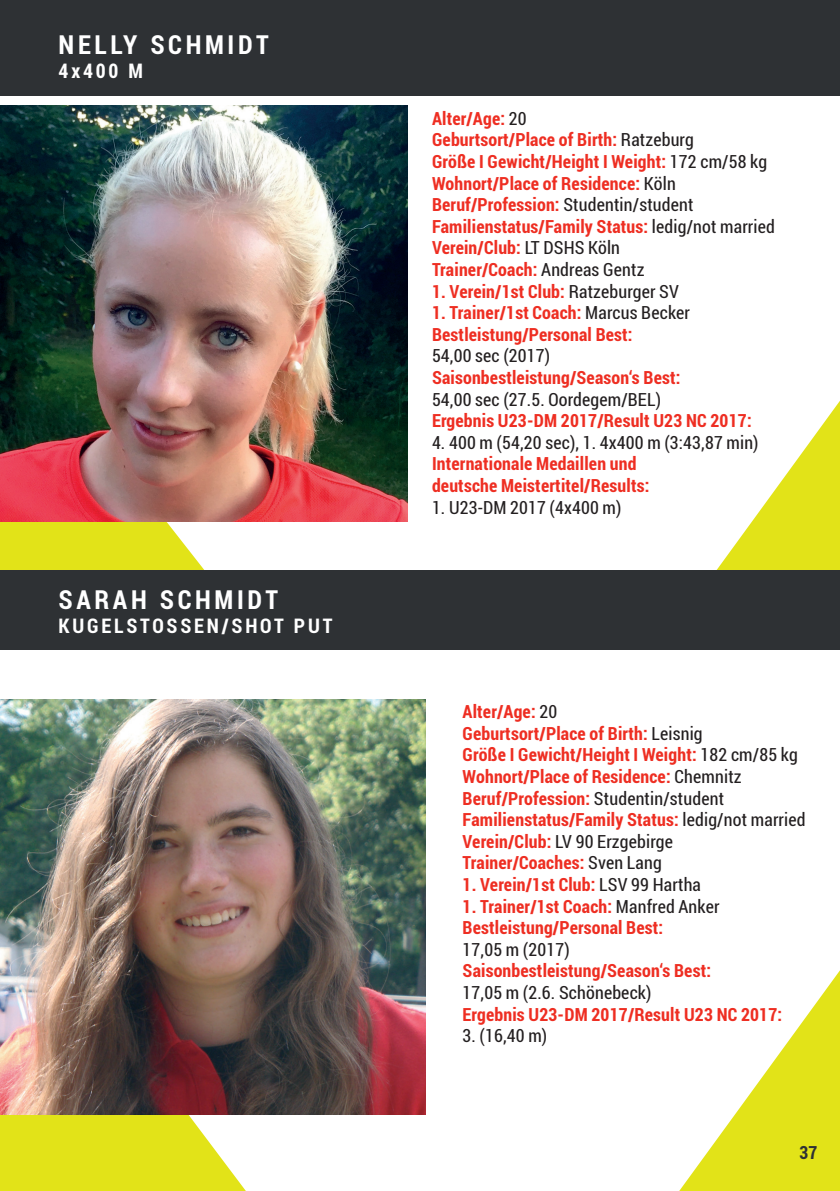
<style>
.page{position:relative;width:840px;height:1191px;background:#fff}
.page>*{position:absolute;margin:0;border:0;box-sizing:border-box;transform-origin:0 0}
.t1{font:700 26px "Roboto Condensed";letter-spacing:.14em;color:#fff}
.t2{font:700 20px "Roboto Condensed";letter-spacing:.14em;color:#fff}
.t3{font:700 18px/21.6px "Roboto Condensed";letter-spacing:.01em;color:#ee2e22}
.t4{font:18px "Roboto Condensed";letter-spacing:.01em;color:#231f20}
.t5{font:700 18px "Roboto Condensed";color:#2e3134}
.s1{font-weight:400;color:#231f20}
</style>
<div class="page">
<svg style="left:0;top:1114px;width:300px;height:77px;fill:#e2e318"></svg>
<svg style="left:679px;top:972px;width:160px;height:219px"></svg>
<svg style="left:716px;top:402px;width:123px;height:168px"></svg>
<svg style="left:0;top:521px;width:239px;height:49px;fill:#e2e318"></svg>
<div style="left:0;top:0;width:839px;height:95px;background:#2e3134"></div>
<div style="left:0;top:570px;width:839px;height:79px;background:#2e3134"></div>
<img style="left:0;top:699px;width:425px;height:415px">
<img style="left:0;top:106px;width:408px;height:415px">
<h1 class="t1" style="left:59px;top:26px;width:211px">NELLY SCHMIDT</h1>
<p class="t2" style="left:59px;top:57px;width:86px">4x400 M</p>
<h1 class="t1" style="left:59px;top:581px;width:221px">SARAH SCHMIDT</h1>
<p class="t2" style="left:59px;top:611px;width:275px">KUGELSTOSSEN/SHOT PUT</p>
<p class="t3" style="left:432px;top:107px;width:344px">Alter/Age: <span class="s1">20<br></span>Geburtsort/Place of Birth: <span class="s1">Ratzeburg<br></span>Größe I Gewicht/Height I Weight: <span class="s1">172 cm/58 kg </span>Wohnort/Place of Residence: <span class="s1">Köln </span>Beruf/Profession: <span class="s1">Studentin/student </span>Familienstatus/Family Status: <span class="s1">ledig/not married </span>Verein/Club: <span class="s1">LT DSHS Köln<br></span>Trainer/Coach: <span class="s1">Andreas Gentz</span></p>
<p class="t3" style="left:432px;top:280px;width:248px">1. Verein/1st Club: <span class="s1">Ratzeburger SV</span></p>
<p class="t3" style="left:432px;top:301px;width:259px">1. Trainer/1st Coach: <span class="s1">Marcus Becker<br></span>Bestleistung/Personal Best:</p>
<p class="t4" style="left:432px;top:343px;width:120px">54,00 sec (2017)</p>
<p class="t3" style="left:432px;top:366px;width:250px">Saisonbestleistung/Season‘s Best:</p>
<p class="t4" style="left:432px;top:387px;width:230px">54,00 sec (27.5. Oordegem/BEL)</p>
<p class="t3" style="left:432px;top:409px;width:321px">Ergebnis U23-DM 2017/Result U23 NC 2017:</p>
<p class="t4" style="left:432px;top:430px;width:328px">4. 400 m (54,20 sec), 1. 4x400 m (3:43,87 min)</p>
<p class="t3" style="left:432px;top:452px;width:219px">Internationale Medaillen und deutsche Meistertitel/Results:</p>
<p class="t4" style="left:432px;top:495px;width:191px">1. U23-DM 2017 (4x400 m)</p>
<p class="t3" style="left:462px;top:700px;width:344px">Alter/Age: <span class="s1">20<br></span>Geburtsort/Place of Birth: <span class="s1">Leisnig<br></span>Größe I Gewicht/Height I Weight: <span class="s1">182 cm/85 kg </span>Wohnort/Place of Residence: <span class="s1">Chemnitz </span>Beruf/Profession: <span class="s1">Studentin/student </span>Familienstatus/Family Status: <span class="s1">ledig/not married </span>Verein/Club: <span class="s1">LV 90 Erzgebirge<br></span>Trainer/Coaches: <span class="s1">Sven Lang</span></p>
<p class="t3" style="left:462px;top:873px;width:240px">1. Verein/1st Club: <span class="s1">LSV 99 Hartha</span></p>
<p class="t3" style="left:462px;top:894px;width:258px">1. Trainer/1st Coach: <span class="s1">Manfred Anker<br></span>Bestleistung/Personal Best:</p>
<p class="t4" style="left:462px;top:937px;width:108px">17,05 m (2017)</p>
<p class="t3" style="left:462px;top:959px;width:250px">Saisonbestleistung/Season‘s Best:</p>
<p class="t4" style="left:462px;top:980px;width:190px">17,05 m (2.6. Schönebeck)</p>
<p class="t3" style="left:462px;top:1002px;width:321px">Ergebnis U23-DM 2017/Result U23 NC 2017:</p>
<p class="t4" style="left:462px;top:1023px;width:86px">3. (16,40 m)</p>
<p class="t5" style="left:798px;top:1139px;width:19px">37</p>
</div>
